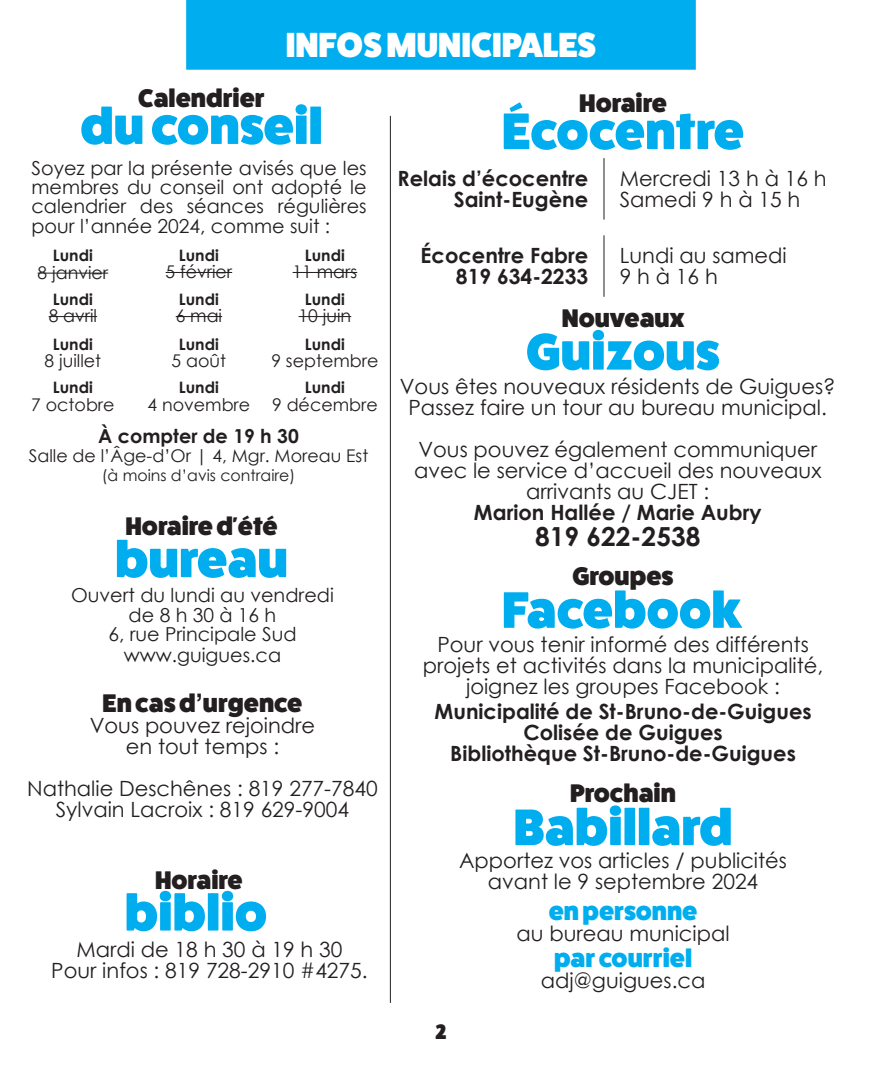
<style>
.page{position:relative;width:882px;height:1071px;background:#fff}
.page>*{position:absolute;margin:0;border:0;box-sizing:border-box;transform-origin:0 0}
.t1{font:800 51.62px "Fat Frank";color:#00aeef}
.t2{font:800 35px "Fat Frank";color:#fff}
.t3{font:700 26.25px "Century Gothic";color:#231f20}
.t4{font:800 25.55px "Fat Frank";color:#231f20}
.t5{font:800 25.55px "Fat Frank";color:#00aeef}
.t6{font:21px/21px "Century Gothic";color:#231f20;text-align:center}
.t7{font:700 21px/21px "Century Gothic";color:#231f20;text-align:right}
.t8{font:800 21px "Fat Frank";color:#231f20}
.t9{font:19.25px/19.2px "Century Gothic";color:#231f20;text-align:center}
.t10{font:700 19.25px "Century Gothic";color:#231f20}
.t11{font:17.5px "Century Gothic";color:#231f20}
.t12{font:700 15.75px "Century Gothic";color:#231f20}
.t13{font:15.75px "Century Gothic";color:#231f20}
.s1{font-family:"Arial";font-weight:700}
</style>
<div class="page">
<hr style="left:38px;top:273px;width:70px;height:1px;background:#231f20">
<hr style="left:166px;top:272px;width:66px;height:1px;background:#231f20">
<hr style="left:293px;top:272px;width:64px;height:1px;background:#231f20">
<hr style="left:49px;top:316px;width:48px;height:1px;background:#231f20">
<hr style="left:176px;top:316px;width:46px;height:1px;background:#231f20">
<hr style="left:299px;top:316px;width:52px;height:1px;background:#231f20">
<hr style="left:604px;top:158px;width:1px;height:62px;background:#231f20">
<hr style="left:604px;top:235px;width:1px;height:62px;background:#231f20">
<hr style="left:390px;top:116px;width:1px;height:887px;background:#231f20">
<div style="left:186px;top:0;width:510px;height:70px;background:#00aeef"></div>
<h2 class="t2" style="left:286px;top:25px;width:312px">INFOS MUNICIPALES</h2>
<p class="t4" style="left:138px;top:84px;width:128px">Calendrier</p>
<h1 class="t1" style="left:80px;top:97px;width:244px">du conseil</h1>
<p class="t9" style="left:32px;top:158px;width:337px;text-align:justify">Soyez par la présente avisés que les membres du conseil ont adopté le calendrier des séances régulières pour l’année 2024, comme suit :</p>
<p class="t12" style="left:53px;top:244px;width:42px">Lundi</p>
<p class="t11" style="left:38px;top:260px;width:72px">8 janvier</p>
<p class="t12" style="left:179px;top:243px;width:42px">Lundi</p>
<p class="t11" style="left:166px;top:260px;width:68px">5 février</p>
<p class="t12" style="left:305px;top:243px;width:42px">Lundi</p>
<p class="t11" style="left:293px;top:260px;width:66px">11 mars</p>
<p class="t12" style="left:53px;top:287px;width:42px">Lundi</p>
<p class="t11" style="left:49px;top:304px;width:50px">8 avril</p>
<p class="t12" style="left:179px;top:287px;width:42px">Lundi</p>
<p class="t11" style="left:176px;top:304px;width:48px">6 mai</p>
<p class="t12" style="left:305px;top:287px;width:42px">Lundi</p>
<p class="t11" style="left:299px;top:304px;width:54px">10 juin</p>
<p class="t12" style="left:53px;top:332px;width:42px">Lundi</p>
<p class="t11" style="left:45px;top:349px;width:58px">8 juillet</p>
<p class="t12" style="left:179px;top:332px;width:42px">Lundi</p>
<p class="t11" style="left:172px;top:349px;width:56px">5 août</p>
<p class="t12" style="left:305px;top:332px;width:42px">Lundi</p>
<p class="t11" style="left:271px;top:349px;width:108px">9 septembre</p>
<p class="t12" style="left:53px;top:375px;width:42px">Lundi</p>
<p class="t11" style="left:31px;top:392px;width:85px">7 octobre</p>
<p class="t12" style="left:179px;top:375px;width:42px">Lundi</p>
<p class="t11" style="left:148px;top:392px;width:104px">4 novembre</p>
<p class="t12" style="left:305px;top:375px;width:42px">Lundi</p>
<p class="t11" style="left:272px;top:392px;width:107px">9 décembre</p>
<p class="t10" style="left:98px;top:421px;width:202px">À compter de 19 h 30</p>
<p class="t11" style="left:29px;top:443px;width:341px">Salle de l’Âge-d’Or | 4, Mgr. Moreau Est</p>
<p class="t13" style="left:102px;top:464px;width:195px">(à moins d’avis contraire)</p>
<p class="t4" style="left:125px;top:512px;width:154px">Horaire d'été</p>
<h1 class="t1" style="left:115px;top:530px;width:174px">bureau</h1>
<p class="t9" style="left:71px;top:585px;width:264px">Ouvert du lundi au vendredi de 8 h 30 à 16 h<br>6, rue Principale Sud</p>
<p class="t9" style="left:124px;top:645px;width:159px">www.guigues.ca</p>
<p class="t4" style="left:103px;top:689px;width:201px">En cas d<span class="s1">’</span>urgence</p>
<p class="t6" style="left:90px;top:714px;width:227px">Vous pouvez rejoindre en tout temps :</p>
<p class="t6" style="left:27px;top:777px;width:352px">Nathalie Deschênes : 819 277-7840<br>Sylvain Lacroix : 819 629-9004</p>
<p class="t4" style="left:155px;top:866px;width:89px">Horaire</p>
<h1 class="t1" style="left:125px;top:884px;width:144px">biblio</h1>
<p class="t6" style="left:51px;top:939px;width:318px">Mardi de 18 h 30 à 19 h 30<br>Pour infos : 819 728-2910 #4275.</p>
<p class="t4" style="left:579px;top:89px;width:89px">Horaire</p>
<h1 class="t1" style="left:502px;top:102px;width:244px">Écocentre</h1>
<p class="t7" style="left:398px;top:167px;width:192px">Relais d’écocentre<br>Saint-Eugène</p>
<p class="t6" style="left:620px;top:168px;width:208px;text-align:left">Mercredi 13 h à 16 h<br>Samedi 9 h à 15 h</p>
<p class="t7" style="left:421px;top:244px;width:169px">Écocentre Fabre<br>819 634-2233</p>
<p class="t6" style="left:620px;top:245px;width:169px;text-align:left">Lundi au samedi<br>9 h à 16 h</p>
<p class="t4" style="left:562px;top:303px;width:124px">Nouveaux</p>
<h1 class="t1" style="left:526px;top:323px;width:196px">Guizous</h1>
<p class="t6" style="left:400px;top:376px;width:437px">Vous êtes nouveaux résidents de Guigues?<br>Passez faire un tour au bureau municipal.</p>
<p class="t6" style="left:414px;top:439px;width:409px">Vous pouvez également communiquer avec le service d’accueil des nouveaux arrivants au CJET :</p>
<p class="t7" style="left:474px;top:501px;width:289px">Marion Hallée / Marie Aubry</p>
<p class="t3" style="left:535px;top:517px;width:167px">819 622-2538</p>
<p class="t4" style="left:573px;top:562px;width:103px">Groupes</p>
<h1 class="t1" style="left:502px;top:581px;width:242px">Facebook</h1>
<p class="t6" style="left:423px;top:634px;width:402px">Pour vous tenir informé des différents projets et activités dans la municipalité, joignez les groupes Facebook :</p>
<p class="t7" style="left:435px;top:700px;width:379px;text-align:center">Municipalité de St-Bruno-de-Guigues<br>Colisée de Guigues<br>Bibliothèque St-Bruno-de-Guigues</p>
<p class="t4" style="left:570px;top:779px;width:107px">Prochain</p>
<h1 class="t1" style="left:514px;top:798px;width:221px">Babillard</h1>
<p class="t8" style="left:436px;top:1020px;width:12px">2</p>
<p class="t6" style="left:459px;top:850px;width:330px">Apportez vos articles / publicités avant le 9 septembre 2024</p>
<p class="t5" style="left:549px;top:897px;width:150px">en personne</p>
<p class="t6" style="left:517px;top:923px;width:215px">au bureau municipal</p>
<p class="t5" style="left:554px;top:944px;width:140px">par courriel</p>
<p class="t6" style="left:541px;top:970px;width:166px">adj@guigues.ca</p>
</div>
